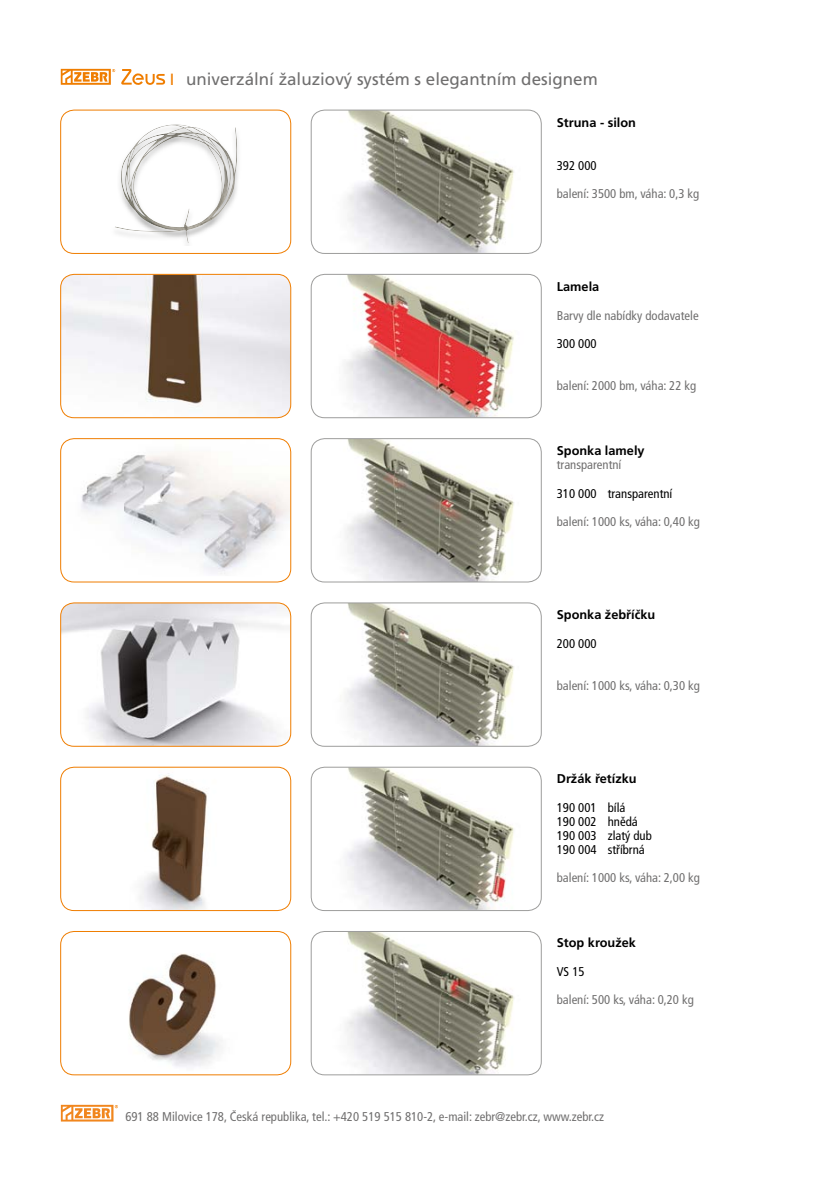
<style>
.page{position:relative;width:840px;height:1191px;background:#fff}
.page>*{position:absolute;margin:0;border:0;box-sizing:border-box;transform-origin:0 0}
.t1{font:17px "Frutiger CE";color:#706f6f}
.t2{font:condensed 12.8px "Frutiger CE";color:#706f6f}
.t3{font:condensed 12.8px/14.2px "Frutiger CE";color:#000}
.t4{font:700 12.8px "Frutiger CE";color:#000}
.s1{font-size:16.2px;color:#ef7d00}
</style>
<div class="page">
<svg style="left:61px;top:1104px;width:57px;height:17px"></svg>
<img style="left:140px;top:775px;width:67px;height:134px">
<div style="left:60px;top:766px;width:231px;height:145px;border:1px solid #ef7d00;border-radius:14px"></div>
<img style="left:312px;top:768px;width:229px;height:142px">
<div style="left:310px;top:766px;width:231px;height:145px;border:1px solid #9d9d9c;border-radius:14px"></div>
<img style="left:61px;top:604px;width:229px;height:142px">
<div style="left:60px;top:602px;width:231px;height:144px;border:1px solid #ef7d00;border-radius:14px"></div>
<img style="left:312px;top:603px;width:229px;height:143px">
<div style="left:310px;top:602px;width:231px;height:144px;border:1px solid #9d9d9c;border-radius:14px"></div>
<img style="left:115px;top:124px;width:122px;height:119px">
<div style="left:60px;top:110px;width:231px;height:144px;border:1px solid #ef7d00;border-radius:14px"></div>
<img style="left:61px;top:274px;width:229px;height:144px">
<div style="left:60px;top:274px;width:231px;height:144px;border:1px solid #ef7d00;border-radius:14px"></div>
<img style="left:62px;top:438px;width:228px;height:138px">
<div style="left:60px;top:438px;width:231px;height:144px;border:1px solid #ef7d00;border-radius:14px"></div>
<img style="left:312px;top:110px;width:229px;height:143px">
<div style="left:310px;top:110px;width:231px;height:144px;border:1px solid #9d9d9c;border-radius:14px"></div>
<img style="left:312px;top:274px;width:229px;height:144px">
<div style="left:310px;top:274px;width:231px;height:144px;border:1px solid #9d9d9c;border-radius:14px"></div>
<img style="left:312px;top:438px;width:229px;height:144px">
<div style="left:310px;top:438px;width:231px;height:144px;border:1px solid #9d9d9c;border-radius:14px"></div>
<img style="left:129px;top:953px;width:93px;height:114px">
<div style="left:60px;top:931px;width:231px;height:144px;border:1px solid #ef7d00;border-radius:14px"></div>
<img style="left:312px;top:931px;width:229px;height:143px">
<div style="left:310px;top:931px;width:231px;height:144px;border:1px solid #9d9d9c;border-radius:14px"></div>
<svg style="left:61px;top:69px;width:54px;height:16px"></svg>
<svg style="left:121px;top:69px;width:44px;height:16px"></svg>
<h1 class="t1" style="left:170px;top:70px;width:429px"><span class="s1">I</span> univerzální žaluziový systém s elegantním designem</h1>
<p class="t4" style="left:556px;top:116px;width:81px">Struna - silon</p>
<p class="t3" style="left:556px;top:158px;width:41px">392 000</p>
<p class="t2" style="left:556px;top:186px;width:144px">balení: 3500 bm, váha: 0,3 kg</p>
<p class="t4" style="left:556px;top:279px;width:44px">Lamela</p>
<p class="t2" style="left:556px;top:308px;width:143px">Barvy dle nabídky dodavatele</p>
<p class="t3" style="left:556px;top:336px;width:41px">300 000</p>
<p class="t2" style="left:556px;top:378px;width:141px">balení: 2000 bm, váha: 22 kg</p>
<p class="t4" style="left:556px;top:443px;width:89px">Sponka lamely</p>
<p class="t2" style="left:556px;top:458px;width:66px">transparentní</p>
<p class="t3" style="left:556px;top:486px;width:117px">310 000 transparentní</p>
<p class="t2" style="left:556px;top:514px;width:145px">balení: 1000 ks, váha: 0,40 kg</p>
<p class="t4" style="left:556px;top:607px;width:100px">Sponka žebříčku</p>
<p class="t3" style="left:556px;top:636px;width:41px">200 000</p>
<p class="t2" style="left:556px;top:678px;width:145px">balení: 1000 ks, váha: 0,30 kg</p>
<p class="t4" style="left:556px;top:771px;width:81px">Držák řetízku</p>
<p class="t3" style="left:556px;top:800px;width:96px">190 001 bílá<br>190 002 hnědá<br>190 003 zlatý dub<br>190 004 stříbrná</p>
<p class="t2" style="left:556px;top:870px;width:145px">balení: 1000 ks, váha: 2,00 kg</p>
<p class="t4" style="left:556px;top:935px;width:80px">Stop kroužek</p>
<p class="t3" style="left:556px;top:964px;width:29px">VS 15</p>
<p class="t2" style="left:556px;top:992px;width:138px">balení: 500 ks, váha: 0,20 kg</p>
<p class="t2" style="left:125px;top:1109px;width:480px">691 88 Milovice 178, Česká republika, tel.: +420 519 515 810-2, e-mail: zebr@zebr.cz, www.zebr.cz</p>
</div>
